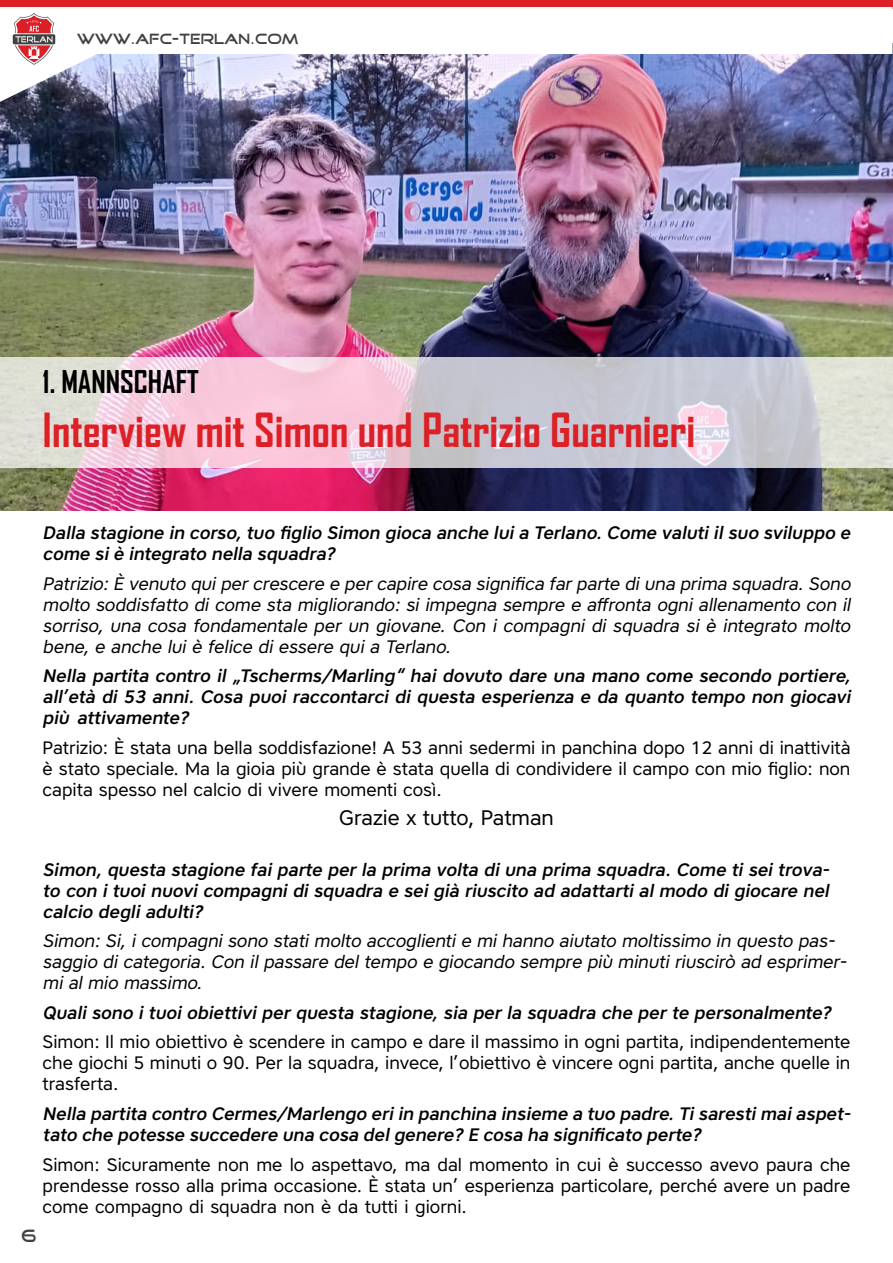
<style>
.page{position:relative;width:893px;height:1263px;background:#fff}
.page>*{position:absolute;margin:0;border:0;box-sizing:border-box;transform-origin:0 0}
.t1{font:700 45px "Agency FB";color:#dd1f26}
.t2{font:700 30px "Agency FB";color:#000}
.Mannschaft{font:21px "Core Sans A45";color:#000}
.Mannschaft-2{font:italic 500 18px/21px "Core Sans A55";color:#000}
.Mannschaft-3{font:18px/21px "Core Sans A45";color:#000;text-align:justify}
.Mannschaft-4{font:italic 18px/21px "Core Sans A45";color:#000;text-align:justify}
.t3{font:18px "Good Times";color:#414042}
.t4{font:15px "Good Times";color:#414042}
</style>
<div class="page">
<img style="left:0;top:102px;width:892px;height:408px">
<svg style="left:0;top:357px;width:892px;height:111px"></svg>
<img style="left:0;top:6px;width:892px;height:96px">
<svg style="left:13px;top:13px;width:42px;height:52px"></svg>
<div style="left:0;top:0;width:893px;height:6px;background:#dd1f26"></div>
<p class="t4" style="left:77px;top:32px;width:224px">WWW.AFC-TERLAN.COM</p>
<p class="t2" style="left:43px;top:363px;width:158px">1. MANNSCHAFT</p>
<p class="t1" style="left:43px;top:402px;width:654px">Interview mit Simon und Patrizio Guarnieri</p>
<p class="Mannschaft-2" style="left:43px;top:522px;width:813px">Dalla stagione in corso,tuo figlio Simon gioca anche luia Terlano.Come valutiilsuo sviluppo e come siè integrato nella squadra?</p>
<p class="Mannschaft-4" style="left:43px;top:573px;width:813px">Patrizio:È venuto quipercrescere e percapire cosa significa farparte diuna prima squadra.Sono molto soddisfatto di come sta migliorando: si impegna sempre e affronta ogni allenamento con il sorriso, una cosa fondamentale per un giovane. Con i compagni di squadra si è integrato molto bene, e anche lui è felice di essere qui a Terlano.</p>
<p class="Mannschaft-2" style="left:43px;top:665px;width:813px;text-align:justify">Nella partita contro il „Tscherms/Marling“ hai dovuto dare una mano come secondo portiere, all’età di 53 anni. Cosa puoi raccontarci di questa esperienza e da quanto tempo non giocavi più attivamente?</p>
<p class="Mannschaft-3" style="left:43px;top:737px;width:809px">Patrizio: È stata una bella soddisfazione! A 53 anni sedermi in panchina dopo 12 anni di inattività è stato speciale. Ma la gioia più grande è stata quella di condividere il campo con mio figlio: non capita spesso nel calcio di vivere momenti così.</p>
<p class="Mannschaft" style="left:339px;top:804px;width:216px">Grazie x tutto, Patman</p>
<p class="Mannschaft-2" style="left:43px;top:859px;width:792px;text-align:justify">Simon, questa stagione fai parte per la prima volta di una prima squadra. Come ti sei trova&shy;to con i tuoi nuovi compagni di squadra e sei già riuscito ad adattarti al modo di giocare nel calcio degli adulti?</p>
<p class="Mannschaft-4" style="left:43px;top:930px;width:809px;text-align:left">Simon: Si, i compagni sono stati molto accoglienti e mi hanno aiutato moltissimo in questo pas&shy;saggio di categoria. Con il passare del tempo e giocando sempre più minuti riuscirò ad esprimer&shy;mi al mio massimo.</p>
<p class="Mannschaft-2" style="left:43px;top:1002px;width:794px">Quali sono i tuoi obiettivi per questa stagione, sia per la squadra che per te personalmente?</p>
<p class="Mannschaft-3" style="left:43px;top:1031px;width:809px">Simon: Il mio obiettivo è scendere in campo e dare il massimo in ogni partita, indipendentemente che giochi 5 minuti o 90. Per la squadra, invece, l’obiettivo è vincere ogni partita, anche quelle in trasferta.</p>
<p class="Mannschaft-2" style="left:43px;top:1103px;width:813px">Nella partita contro Cermes/Marlengo eriin panchina insieme a tuo padre.Tisarestimaiaspet&shy;tato che potesse succedere una cosa delgenere? E cosa ha significato perte?</p>
<p class="Mannschaft-3" style="left:43px;top:1153px;width:809px">Simon: Sicuramente non me lo aspettavo, ma dal momento in cui è successo avevo paura che prendesse rosso alla prima occasione. È stata un’ esperienza particolare, perché avere un padre come compagno di squadra non è da tutti i giorni.</p>
<p class="t3" style="left:21px;top:1227px;width:18px">6</p>
</div>
